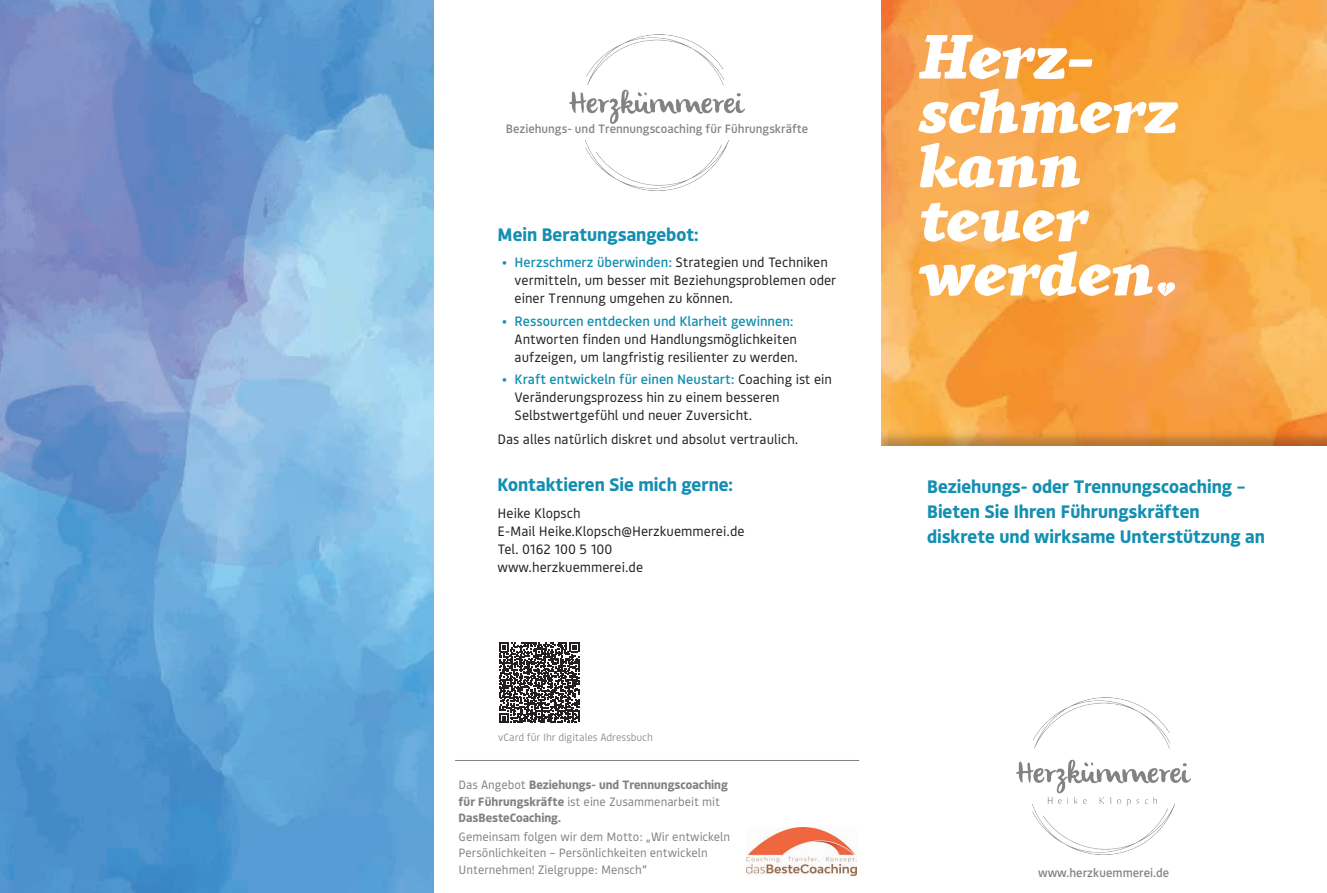
<style>
.page{position:relative;width:1327px;height:893px;background:#fff}
.page>*{position:absolute;margin:0;border:0;box-sizing:border-box;transform-origin:0 0}
.t1{font:italic 900 61.2px/54.2px "Rival";color:#fff}
.t2{font:700 18px/24.8px "Bould";color:#148fb1}
.t3{font:13.5px/18px "Bould";color:#231f20}
.t4{font:12px/16.5px "Bould";color:#828285}
.t5{font:700 12px/16.5px "Bould";color:#828285}
.t6{font:500 12px "Bould";color:#828285}
.t7{font:300 10.5px "Bould";color:#828285}
.s1{color:#148fb1}
.s2{font-weight:500;color:#148fb1}
.s3{font-weight:400}
</style>
<div class="page">
<img style="left:881px;top:0;width:446px;height:430px">
<div style="left:872px;top:430px;width:455px;height:463px;background:#231f20;opacity:.3"></div>
<div style="left:880px;top:446px;width:447px;height:447px;background:#fff"></div>
<img style="left:0;top:0;width:434px;height:893px">
<div style="left:434px;top:0;width:446px;height:893px;background:#fff"></div>
<svg style="left:1154px;top:279px;width:24px;height:17px"></svg>
<hr style="left:455px;top:760px;width:404px;height:1px;background:#828285">
<svg style="left:499px;top:642px;width:80px;height:81px"></svg>
<img style="left:747px;top:827px;width:109px;height:49px">
<img style="left:1016px;top:698px;width:175px;height:156px">
<img style="left:585px;top:34px;width:144px;height:157px">
<img style="left:570px;top:84px;width:174px;height:41px">
<p class="t6" style="left:506px;top:120px;width:304px">Beziehungs- und Trennungscoaching für Führungskräfte</p>
<h2 class="t2" style="left:497px;top:221px;width:202px">Mein Beratungsangebot:</h2>
<p class="t3" style="left:514px;top:253px;width:323px;text-indent:-13px"><span class="s1">•</span> <span class="s2">Herzschmerz überwinden:</span> Strategien und Techniken vermitteln, um besser mit Beziehungsproblemen oder einer Trennung umgehen zu können.</p>
<p class="t3" style="left:514px;top:311px;width:285px;text-indent:-13px"><span class="s1">•</span> <span class="s2">Ressourcen entdecken und Klarheit gewinnen:<br></span>Antworten finden und Handlungsmöglichkeiten aufzeigen, um langfristig resilienter zu werden.</p>
<p class="t3" style="left:514px;top:369px;width:319px;text-indent:-13px"><span class="s1">•</span> <span class="s2">Kraft entwickeln für einen Neustart:</span> Coaching ist ein<br>Veränderungsprozess hin zu einem besseren<br>Selbstwertgefühl und neuer Zuversicht.</p>
<p class="t3" style="left:497px;top:430px;width:302px">Das alles natürlich diskret und absolut vertraulich.</p>
<h2 class="t2" style="left:497px;top:471px;width:237px">Kontaktieren Sie mich gerne:</h2>
<p class="t3" style="left:497px;top:503px;width:248px">Heike Klopsch<br>E-Mail Heike.Klopsch@Herzkuemmerei.de<br>Tel. 0162 100 5 100 www.herzkuemmerei.de</p>
<p class="t7" style="left:498px;top:730px;width:156px">vCard für Ihr digitales Adressbuch</p>
<p class="t5" style="left:458px;top:776px;width:271px"><span class="s3">Das Angebot</span> Beziehungs- und Trennungscoaching für Führungskräfte <span class="s3">ist eine Zusammenarbeit mit<br></span>DasBesteCoaching.</p>
<p class="t4" style="left:458px;top:827px;width:273px">Gemeinsam folgen wir dem Motto: „Wir entwickeln<br>Persönlichkeiten – Persönlichkeiten entwickeln<br>Unternehmen! Zielgruppe: Mensch“</p>
<h1 class="t1" style="left:919px;top:25px;width:261px">Herz&shy;schmerz kann teuer werden</h1>
<h2 class="t2" style="left:927px;top:473px;width:339px">Beziehungs- oder Trennungscoaching –<br>Bieten Sie Ihren Führungskräften diskrete und wirksame Unterstützung an</h2>
<p class="t6" style="left:1038px;top:865px;width:133px">www.herzkuemmerei.de</p>
</div>
